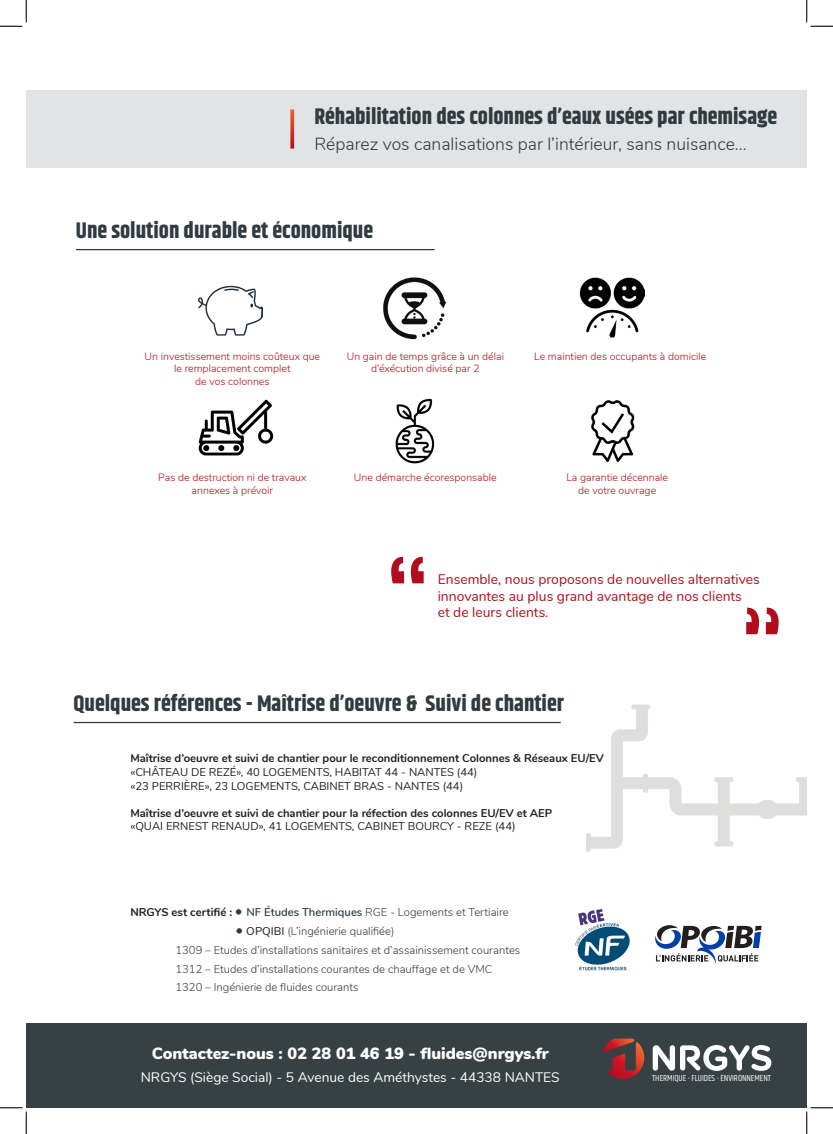
<style>
.page{position:relative;width:833px;height:1134px;background:#fff}
.page>*{position:absolute;margin:0;border:0;box-sizing:border-box;transform-origin:0 0}
.t1{font:700 22.5px "Khand";color:#2f3b41}
.t2{font:300 17.5px "Nunito";color:#2f3b41}
.t3{font:900 16.25px "Nunito";color:#fff}
.t4{font:13.88px/16.6px "Nunito";color:#b00d1d}
.t5{font:13.75px "Nunito";color:#fff}
.t6{font:300 11.25px "Nunito";color:#2f3b41}
.t7{font:11.25px "Nunito";color:#231f20}
.t8{font:700 11.25px "Nunito";color:#231f20}
.t9{font:300 10.5px/12.6px "Nunito";color:#b00d1d;text-align:center}
.t10{font:9px "Khand";letter-spacing:-.005em;color:#fff}
.s1{font-weight:700;color:#231f20}
.s2{font-size:15px}
.s3{font-weight:600}
</style>
<div class="page">
<div style="left:26px;top:1023px;width:780px;height:84px;background:#374043"></div>
<div style="left:26px;top:90px;width:780px;height:78px;background:#e1e3e4"></div>
<hr style="left:76px;top:249px;width:358px;height:1px;background:#2f3b41">
<hr style="left:74px;top:721px;width:486px;height:2px;background:#2f3b41">
<img style="left:197px;top:285px;width:65px;height:51px">
<img style="left:199px;top:399px;width:74px;height:57px">
<img style="left:383px;top:277px;width:64px;height:63px">
<img style="left:579px;top:277px;width:65px;height:61px">
<img style="left:395px;top:398px;width:40px;height:65px">
<img style="left:591px;top:400px;width:44px;height:62px">
<svg style="left:391px;top:556px;width:32px;height:27px"></svg>
<svg style="left:746px;top:607px;width:32px;height:27px"></svg>
<img style="left:586px;top:704px;width:220px;height:148px">
<img style="left:575px;top:908px;width:55px;height:63px">
<svg style="left:655px;top:925px;width:106px;height:38px"></svg>
<svg style="left:652px;top:1045px;width:118px;height:25px"></svg>
<svg style="left:603px;top:1038px;width:41px;height:40px"></svg>
<svg style="left:290px;top:109px;width:4px;height:39px"></svg>
<svg style="left:0;top:0;width:27px;height:27px"></svg>
<svg style="left:0;top:1107px;width:27px;height:26px"></svg>
<svg style="left:806px;top:0;width:26px;height:27px"></svg>
<svg style="left:805px;top:1106px;width:27px;height:27px"></svg>
<p class="t1" style="left:314px;top:100px;width:464px">Réhabilitation des colonnes d’eaux usées par chemisage</p>
<p class="t2" style="left:314px;top:131px;width:433px">Réparez vos canalisations par l’intérieur, sans nuisance...</p>
<p class="t1" style="left:76px;top:214px;width:298px">Une solution durable et économique</p>
<p class="t9" style="left:144px;top:349px;width:177px">Un investissement moins coûteux que le remplacement complet</p>
<p class="t9" style="left:195px;top:374px;width:76px">de vos colonnes</p>
<p class="t9" style="left:346px;top:349px;width:159px">Un gain de temps grâce à un délai d’éxécution divisé par 2</p>
<p class="t9" style="left:533px;top:349px;width:174px">Le maintien des occupants à domicile</p>
<p class="t9" style="left:158px;top:470px;width:150px">Pas de destruction ni de travaux annexes à prévoir</p>
<p class="t9" style="left:354px;top:470px;width:144px">Une démarche écoresponsable</p>
<p class="t9" style="left:566px;top:470px;width:103px">La garantie décennale</p>
<p class="t9" style="left:578px;top:483px;width:79px">de votre ouvrage</p>
<p class="t4" style="left:437px;top:570px;width:323px">Ensemble, nous proposons de nouvelles alternatives innovantes au plus grand avantage de nos clients</p>
<p class="t4" style="left:437px;top:603px;width:112px">et de leurs clients.</p>
<p class="t1" style="left:74px;top:687px;width:491px">Quelques références - Maîtrise d’oeuvre &amp; Suivi de chantier</p>
<p class="t8" style="left:130px;top:750px;width:475px">Maîtrise d’oeuvre et suivi de chantier pour le reconditionnement Colonnes &amp; Réseaux EU/EV</p>
<p class="t7" style="left:130px;top:763px;width:348px">«CHÂTEAU DE REZÉ», 40 LOGEMENTS, HABITAT 44 - NANTES (44)</p>
<p class="t7" style="left:130px;top:777px;width:334px">«23 PERRIÈRE», 23 LOGEMENTS, CABINET BRAS - NANTES (44)</p>
<p class="t8" style="left:130px;top:804px;width:423px">Maîtrise d’oeuvre et suivi de chantier pour la réfection des colonnes EU/EV et AEP</p>
<p class="t7" style="left:130px;top:817px;width:386px">«QUAI ERNEST RENAUD», 41 LOGEMENTS, CABINET BOURCY - REZE (44)</p>
<p class="t6" style="left:130px;top:904px;width:379px"><span class="s1">NRGYS est certifié :</span> <span class="s2">•</span> <span class="s3">NF Études Thermiques</span> RGE - Logements et Tertiaire</p>
<p class="t6" style="left:235px;top:922px;width:160px"><span class="s2">•</span> <span class="s3">OPQIBI</span> (L’ingénierie qualifiée)</p>
<p class="t6" style="left:175px;top:941px;width:346px">1309 – Etudes d’installations sanitaires et d’assainissement courantes</p>
<p class="t6" style="left:175px;top:960px;width:318px">1312 – Etudes d’installations courantes de chauffage et de VMC</p>
<p class="t6" style="left:175px;top:979px;width:184px">1320 – Ingénierie de fluides courants</p>
<p class="t3" style="left:152px;top:1041px;width:398px">Contactez-nous : 02 28 01 46 19 - fluides@nrgys.fr</p>
<p class="t5" style="left:141px;top:1066px;width:420px">NRGYS (Siège Social) - 5 Avenue des Améthystes - 44338 NANTES</p>
<p class="t10" style="left:651px;top:1072px;width:120px">THERMIQUE - FLUIDES - ENVIRONNEMENT</p>
</div>
